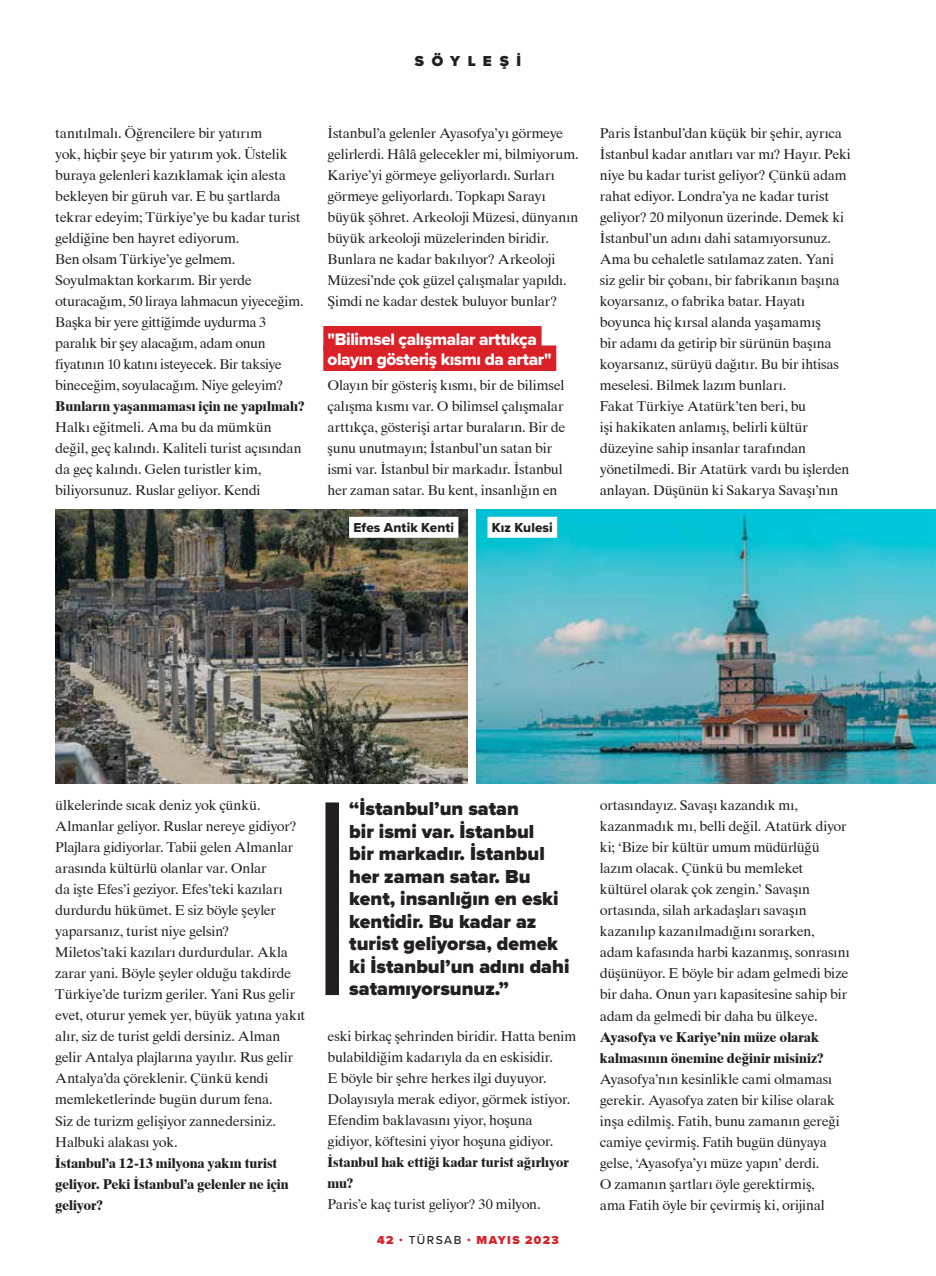
<style>
.page{position:relative;width:936px;height:1276px;background:#fff}
.page>*{position:absolute;margin:0;border:0;box-sizing:border-box;transform-origin:0 0}
.t1{font:900 19.5px/22.5px "Proxima Nova";color:#231f20}
.t2{font:17.25px/19.5px "Proxima Nova Extrabld";letter-spacing:-.025em;color:#fff}
.t3{font:900 15px "Proxima Nova";letter-spacing:.505em;color:#231f20}
.t4{font:14.25px/21px "Times Ten";letter-spacing:-.015em;color:#231f20}
.t5{font:700 14.25px/21px "Times Ten";color:#231f20}
.t6{font:13.5px "Proxima Nova Extrabld";letter-spacing:.01em;color:#231f20}
.t7{font:900 12px "Proxima Nova";letter-spacing:.11em;color:#da2128}
.s1{font-weight:500}
.s2{font-weight:500;color:#231f20}
</style>
<div class="page">
<div style="left:323px;top:326px;width:218px;height:25px;background:#da2128"></div>
<div style="left:323px;top:345px;width:233px;height:26px;background:#da2128"></div>
<img style="left:55px;top:509px;width:412px;height:274px">
<img style="left:477px;top:509px;width:458px;height:275px">
<div style="left:349px;top:517px;width:109px;height:21px;background:#fff"></div>
<div style="left:487px;top:517px;width:70px;height:21px;background:#fff"></div>
<div style="left:325px;top:802px;width:14px;height:193px;background:#231f20"></div>
<p class="t4" style="left:55px;top:123px;width:250px">tanıtılmalı. Öğrencilere bir yatırım<br>yok, hiçbir şeye bir yatırım yok. Üstelik buraya gelenleri kazıklamak için alesta bekleyen bir güruh var. E bu şartlarda tekrar edeyim; Türkiye’ye bu kadar turist geldiğine ben hayret ediyorum.<br>Ben olsam Türkiye’ye gelmem.<br>Soyulmaktan korkarım. Bir yerde oturacağım, 50 liraya lahmacun yiyeceğim.<br>Başka bir yere gittiğimde uydurma 3 paralık bir şey alacağım, adam onun fiyatının 10 katını isteyecek. Bir taksiye bineceğim, soyulacağım. Niye geleyim?</p>
<p class="t5" style="left:55px;top:396px;width:251px">Bunların yaşanmaması için ne yapılmalı?</p>
<p class="t4" style="left:55px;top:417px;width:248px">Halkı eğitmeli. Ama bu da mümkün değil, geç kalındı. Kaliteli turist açısından da geç kalındı. Gelen turistler kim, biliyorsunuz. Ruslar geliyor. Kendi</p>
<p class="t3" style="left:415px;top:49px;width:108px">SÖYLEŞI</p>
<p class="t4" style="left:327px;top:123px;width:252px">İstanbul’a gelenler Ayasofya’yı görmeye gelirlerdi. Hâlâ gelecekler mi, bilmiyorum.<br>Kariye’yi görmeye geliyorlardı. Surları görmeye geliyorlardı. Topkapı Sarayı büyük şöhret. Arkeoloji Müzesi, dünyanın büyük arkeoloji müzelerinden biridir.<br>Bunlara ne kadar bakılıyor? Arkeoloji Müzesi’nde çok güzel çalışmalar yapıldı.<br>Şimdi ne kadar destek buluyor bunlar?</p>
<p class="t2" style="left:327px;top:329px;width:225px">"Bilimsel çalışmalar arttıkça olayın gösteriş kısmı da artar"</p>
<p class="t4" style="left:327px;top:375px;width:239px">Olayın bir gösteriş kısmı, bir de bilimsel çalışma kısmı var. O bilimsel çalışmalar arttıkça, gösterişi artar buraların. Bir de şunu unutmayın; İstanbul’un satan bir ismi var. İstanbul bir markadır. İstanbul her zaman satar. Bu kent, insanlığın en</p>
<p class="t6" style="left:353px;top:517px;width:102px">Efes Antik Kenti</p>
<p class="t6" style="left:491px;top:517px;width:63px">Kız Kulesi</p>
<p class="t4" style="left:600px;top:123px;width:252px">Paris İstanbul’dan küçük bir şehir, ayrıca İstanbul kadar anıtları var mı? Hayır. Peki niye bu kadar turist geliyor? Çünkü adam rahat ediyor. Londra’ya ne kadar turist geliyor? 20 milyonun üzerinde. Demek ki İstanbul’un adını dahi satamıyorsunuz.<br>Ama bu cehaletle satılamaz zaten. Yani siz gelir bir çobanı, bir fabrikanın başına koyarsanız, o fabrika batar. Hayatı boyunca hiç kırsal alanda yaşamamış<br>bir adamı da getirip bir sürünün başına koyarsanız, sürüyü dağıtır. Bu bir ihtisas meselesi. Bilmek lazım bunları.<br>Fakat Türkiye Atatürk’ten beri, bu<br>işi hakikaten anlamış, belirli kültür düzeyine sahip insanlar tarafından yönetilmedi. Bir Atatürk vardı bu işlerden anlayan. Düşünün ki Sakarya Savaşı’nın</p>
<p class="t4" style="left:55px;top:795px;width:251px">ülkelerinde sıcak deniz yok çünkü.<br>Almanlar geliyor. Ruslar nereye gidiyor?<br>Plajlara gidiyorlar. Tabii gelen Almanlar arasında kültürlü olanlar var. Onlar<br>da işte Efes’i geziyor. Efes’teki kazıları durdurdu hükümet. E siz böyle şeyler yaparsanız, turist niye gelsin?<br>Miletos’taki kazıları durdurdular. Akla zarar yani. Böyle şeyler olduğu takdirde Türkiye’de turizm geriler. Yani Rus gelir evet, oturur yemek yer, büyük yatına yakıt alır, siz de turist geldi dersiniz. Alman gelir Antalya plajlarına yayılır. Rus gelir Antalya’da çöreklenir. Çünkü kendi memleketlerinde bugün durum fena.<br>Siz de turizm gelişiyor zannedersiniz.<br>Halbuki alakası yok.</p>
<p class="t5" style="left:55px;top:1152px;width:235px">İstanbul’a 12-13 milyona yakın turist geliyor. Peki İstanbul’a gelenler ne için geliyor?</p>
<h1 class="t1" style="left:349px;top:797px;width:222px">“İstanbul’un satan<br>bir ismi var. İstanbul<br>bir markadır. İstanbul her zaman satar. Bu kent, insanlığın en eski kentidir. Bu kadar az turist geliyorsa, demek ki İstanbul’un adını dahi satamıyorsunuz.”</h1>
<p class="t4" style="left:327px;top:1026px;width:250px">eski birkaç şehrinden biridir. Hatta benim bulabildiğim kadarıyla da en eskisidir.<br>E böyle bir şehre herkes ilgi duyuyor.<br>Dolayısıyla merak ediyor, görmek istiyor.<br>Efendim baklavasını yiyor, hoşuna gidiyor, köftesini yiyor hoşuna gidiyor.</p>
<p class="t5" style="left:327px;top:1151px;width:243px">İstanbul hak ettiği kadar turist ağırlıyor mu?</p>
<p class="t4" style="left:327px;top:1194px;width:214px">Paris’e kaç turist geliyor? 30 milyon.</p>
<p class="t7" style="left:377px;top:1231px;width:183px">42 <span class="s1">•</span> <span class="s2">TÜRSAB</span> <span class="s1">•</span> MAYIS 2023</p>
<p class="t4" style="left:600px;top:795px;width:251px">ortasındayız. Savaşı kazandık mı, kazanmadık mı, belli değil. Atatürk diyor ki; ‘Bize bir kültür umum müdürlüğü lazım olacak. Çünkü bu memleket kültürel olarak çok zengin.’ Savaşın ortasında, silah arkadaşları savaşın kazanılıp kazanılmadığını sorarken, adam kafasında harbi kazanmış, sonrasını düşünüyor. E böyle bir adam gelmedi bize bir daha. Onun yarı kapasitesine sahip bir adam da gelmedi bir daha bu ülkeye.</p>
<p class="t5" style="left:600px;top:1026px;width:226px">Ayasofya ve Kariye’nin müze olarak kalmasının önemine değinir misiniz?</p>
<p class="t4" style="left:600px;top:1068px;width:241px">Ayasofya’nın kesinlikle cami olmaması gerekir. Ayasofya zaten bir kilise olarak inşa edilmiş. Fatih, bunu zamanın gereği camiye çevirmiş. Fatih bugün dünyaya gelse, ‘Ayasofya’yı müze yapın’ derdi.<br>O zamanın şartları öyle gerektirmiş, ama Fatih öyle bir çevirmiş ki, orijinal</p>
</div>
